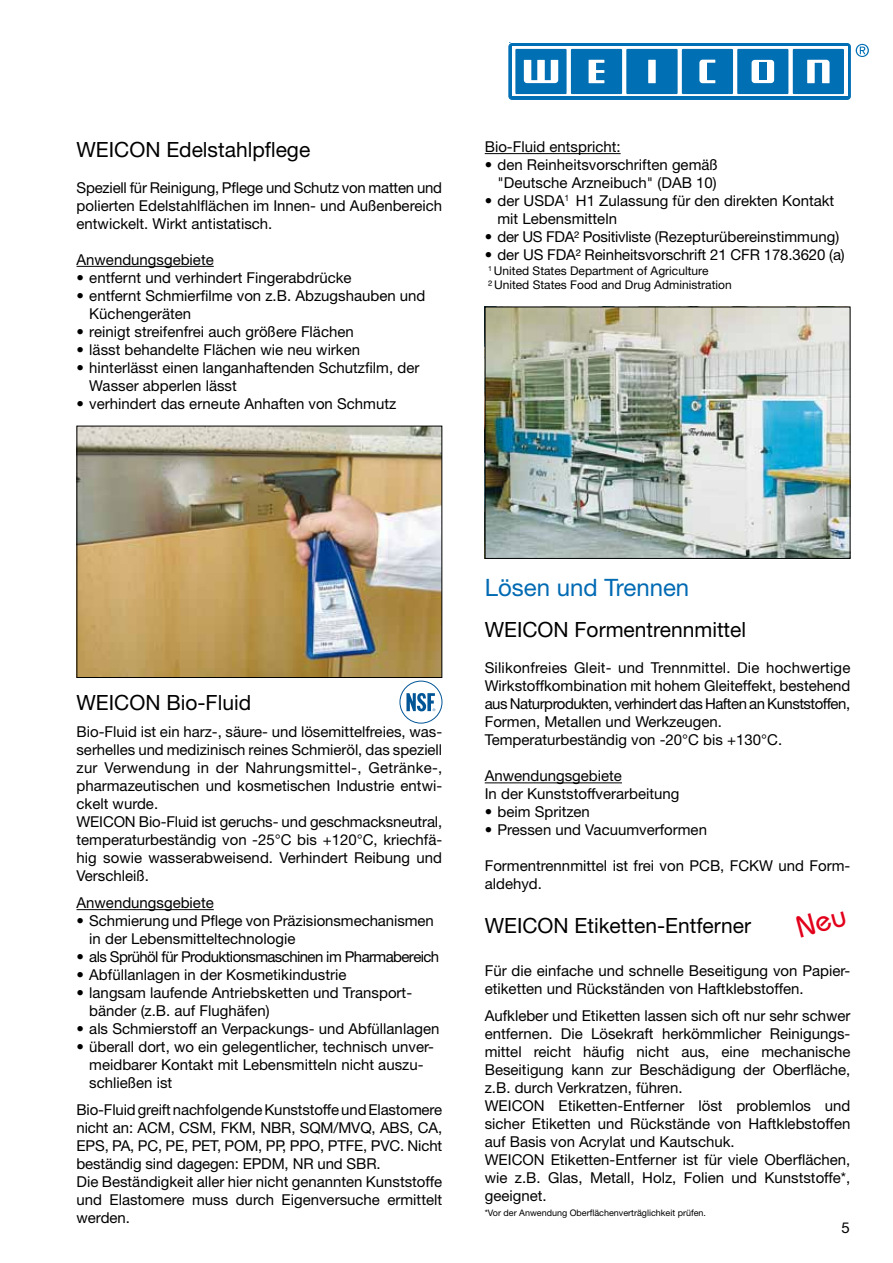
<style>
.page{position:relative;width:893px;height:1263px;background:#fff}
.page>*{position:absolute;margin:0;border:0;box-sizing:border-box;transform-origin:0 0}
.t1{font:24px "Helvetica Neue";color:#006ab3}
.t2{font:21px "Helvetica Neue";color:#000}
.t3{font:15px/18px "Helvetica Neue";color:#000}
.t4{font:15px "Helvetica Neue";letter-spacing:-.04em;color:#000}
.t5{font:12px/14.4px "Helvetica Neue";color:#000}
.t6{font:9px "Helvetica Neue";color:#000}
</style>
<div class="page">
<svg style="left:509px;top:43px;width:360px;height:57px"></svg>
<div style="left:759px;top:63px;width:8px;height:17px;background:#006fb4"></div>
<hr style="left:485px;top:782px;width:137px;height:1px;background:#000">
<hr style="left:77px;top:266px;width:137px;height:1px;background:#000">
<img style="left:79px;top:428px;width:361px;height:248px">
<div style="left:77px;top:426px;width:365px;height:252px;border:1px solid #000"></div>
<hr style="left:77px;top:909px;width:137px;height:1px;background:#000">
<img style="left:487px;top:309px;width:361px;height:248px">
<div style="left:485px;top:307px;width:365px;height:252px;border:1px solid #000"></div>
<hr style="left:485px;top:153px;width:136px;height:1px;background:#000">
<div style="left:400px;top:681px;width:42px;height:42px;border:1px solid #005596;border-radius:50%"></div>
<svg style="left:406px;top:693px;width:29px;height:18px"></svg>
<h2 class="t2" style="left:77px;top:137px;width:235px">WEICON Edelstahlpflege</h2>
<p class="t3" style="left:77px;top:178px;width:367px;text-align:justify">Speziell für Reinigung, Pflege und Schutz von matten und polierten Edelstahlflächen im Innen- und Außenbereich entwickelt. Wirkt antistatisch.</p>
<p class="t3" style="left:77px;top:250px;width:139px">Anwendungsgebiete</p>
<p class="t3" style="left:77px;top:268px;width:277px">• entfernt und verhindert Fingerabdrücke</p>
<p class="t3" style="left:89px;top:286px;width:338px;text-indent:-13px">• entfernt Schmierfilme von z.B. Abzugshauben und<br>Küchengeräten</p>
<p class="t3" style="left:77px;top:322px;width:279px">• reinigt streifenfrei auch größere Flächen</p>
<p class="t3" style="left:77px;top:340px;width:285px">• lässt behandelte Flächen wie neu wirken</p>
<p class="t3" style="left:89px;top:358px;width:332px;text-indent:-13px">• hinterlässt einen langanhaftenden Schutzfilm, der<br>Wasser abperlen lässt</p>
<p class="t3" style="left:77px;top:394px;width:321px">• verhindert das erneute Anhaften von Schmutz</p>
<p class="t3" style="left:485px;top:138px;width:137px">Bio-Fluid entspricht:</p>
<p class="t3" style="left:485px;top:156px;width:235px;text-align:right">• den Reinheitsvorschriften gemäß "Deutsche Arzneibuch" (DAB 10)</p>
<p class="t3" style="left:497px;top:192px;width:338px;text-indent:-13px">• der USDA<sup>1</sup> H1 Zulassung für den direkten Kontakt mit Lebensmitteln</p>
<p class="t3" style="left:485px;top:228px;width:356px">• der US FDA² Positivliste (Rezepturübereinstimmung)</p>
<p class="t3" style="left:485px;top:246px;width:362px">• der US FDA² Reinheitsvorschrift 21 CFR 178.3620 (a)</p>
<p class="t5" style="left:488px;top:263px;width:245px"><sup>1</sup> United States Department of Agriculture<br>² United States Food and Drug Administration</p>
<h2 class="t2" style="left:77px;top:690px;width:176px">WEICON Bio-Fluid</h2>
<p class="t3" style="left:77px;top:722px;width:367px">Bio-Fluid ist ein harz-, säure- und lösemittelfreies, was&shy;serhelles und medizinisch reines Schmieröl, das speziell zur Verwendung in der Nahrungsmittel-, Getränke-, pharmazeutischen und kosmetischen Industrie entwi&shy;ckelt wurde.<br>WEICON Bio-Fluid ist geruchs- und geschmacksneutral, temperaturbeständig von -25°C bis +120°C, kriechfä&shy;hig sowie wasserabweisend. Verhindert Reibung und Verschleiß.</p>
<p class="t3" style="left:77px;top:893px;width:139px">Anwendungsgebiete</p>
<p class="t3" style="left:89px;top:911px;width:346px;text-indent:-13px">• Schmierung und Pflege von Präzisionsmechanismen in der Lebensmitteltechnologie</p>
<p class="t4" style="left:77px;top:948px;width:364px">• als Sprühöl für Produktionsmaschinen im Pharmabereich</p>
<p class="t3" style="left:77px;top:965px;width:272px">• Abfüllanlagen in der Kosmetikindustrie</p>
<p class="t3" style="left:89px;top:983px;width:324px;text-indent:-13px">• langsam laufende Antriebsketten und Transport&shy;bänder (z.B. auf Flughäfen)</p>
<p class="t3" style="left:77px;top:1019px;width:364px">• als Schmierstoff an Verpackungs- und Abfüllanlagen</p>
<p class="t3" style="left:89px;top:1037px;width:346px;text-indent:-13px">• überall dort, wo ein gelegentlicher, technisch unver&shy;meidbarer Kontakt mit Lebensmitteln nicht auszu&shy;schließen ist</p>
<p class="t3" style="left:77px;top:1100px;width:367px">Bio-Fluid greift nachfolgende Kunststoffe und Elastomere nicht an: ACM, CSM, FKM, NBR, SQM/MVQ, ABS, CA, EPS, PA, PC, PE, PET, POM, PP, PPO, PTFE, PVC. Nicht beständig sind dagegen: EPDM, NR und SBR.<br>Die Beständigkeit aller hier nicht genannten Kunststoffe und Elastomere muss durch Eigenversuche ermittelt werden.</p>
<h1 class="t1" style="left:485px;top:573px;width:206px">Lösen und Trennen</h1>
<h2 class="t2" style="left:485px;top:617px;width:263px">WEICON Formentrennmittel</h2>
<p class="t3" style="left:485px;top:659px;width:367px">Silikonfreies Gleit- und Trennmittel. Die hochwertige Wirkstoffkombination mit hohem Gleiteffekt, bestehend aus Naturprodukten, verhindert das Haften an Kunststoffen, Formen, Metallen und Werkzeugen.<br>Temperaturbeständig von -20°C bis +130°C.</p>
<p class="t3" style="left:485px;top:767px;width:196px">Anwendungsgebiete<br>In der Kunststoffverarbeitung</p>
<p class="t3" style="left:485px;top:803px;width:107px">• beim Spritzen</p>
<p class="t3" style="left:485px;top:821px;width:224px">• Pressen und Vacuumverformen</p>
<p class="t3" style="left:485px;top:857px;width:367px">Formentrennmittel ist frei von PCB, FCKW und Form&shy;aldehyd.</p>
<h2 class="t2" style="left:485px;top:912px;width:268px">WEICON Etiketten-Entferner</h2>
<p class="t3" style="left:485px;top:961px;width:367px">Für die einfache und schnelle Beseitigung von Papier&shy;etiketten und Rückständen von Haftklebstoffen.</p>
<p class="t3" style="left:485px;top:1006px;width:367px">Aufkleber und Etiketten lassen sich oft nur sehr schwer entfernen. Die Lösekraft herkömmlicher Reinigungs&shy;mittel reicht häufig nicht aus, eine mechanische Beseitigung kann zur Beschädigung der Oberfläche, z.B. durch Verkratzen, führen.<br>WEICON Etiketten-Entferner löst problemlos und sicher Etiketten und Rückstände von Haftklebstoffen auf Basis von Acrylat und Kautschuk.<br>WEICON Etiketten-Entferner ist für viele Oberflächen, wie z.B. Glas, Metall, Holz, Folien und Kunststoffe*, geeignet.</p>
<p class="t6" style="left:485px;top:1207px;width:223px">*Vor der Anwendung Oberflächenverträglichkeit prüfen.</p>
<p class="t3" style="left:841px;top:1219px;width:10px">5</p>
</div>
